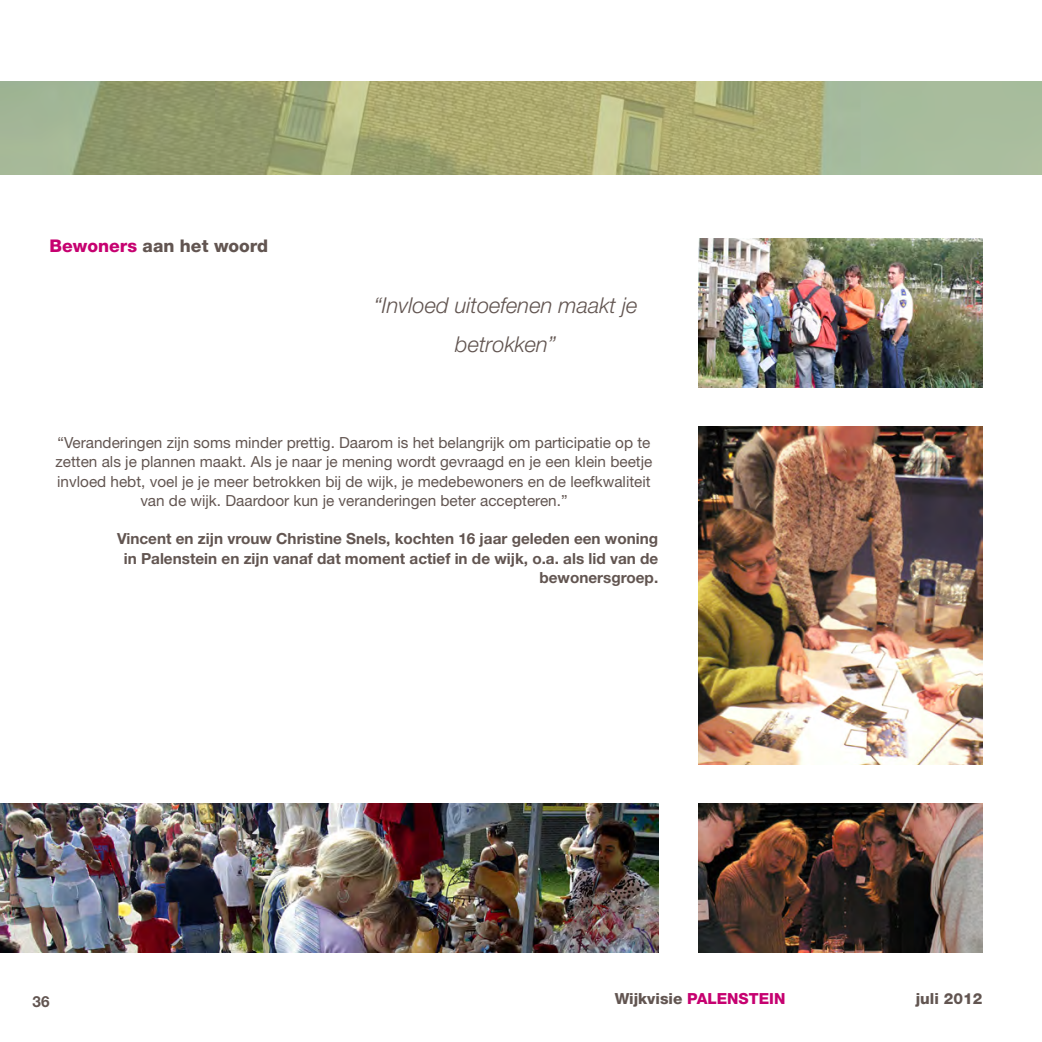
<style>
.page{position:relative;width:1042px;height:1042px;background:#fff}
.page>*{position:absolute;margin:0;border:0;box-sizing:border-box;transform-origin:0 0}
._3_Streamer{font:italic 300 21.88px/38.5px "Helvetica Neue";color:#625551;text-align:center}
._1_Tussenkop_mag{font:800 17.5px "Helvetica Neue";color:#625551}
.Body_Tekst{font:15.4px/19.2px "Helvetica Neue";color:#625551;text-align:center}
.Body_Tekst-2{font:700 15.4px/19.2px "Helvetica Neue";color:#625551;text-align:right}
.t1{font:800 15.4px "Helvetica Neue";color:#c60170}
.t2{font:800 15.4px "Helvetica Neue";color:#625551}
.s1{color:#c60170}
.s2{color:#625551}
</style>
<div class="page">
<img style="left:0;top:804px;width:658px;height:148px">
<img style="left:0;top:82px;width:1042px;height:93px">
<img style="left:698px;top:804px;width:284px;height:148px">
<img style="left:698px;top:427px;width:284px;height:337px">
<img style="left:698px;top:238px;width:284px;height:149px">
<p class="_1_Tussenkop_mag" style="left:50px;top:235px;width:220px"><span class="s1">Bewoners</span> aan het woord</p>
<p class="_3_Streamer" style="left:374px;top:286px;width:265px">“Invloed uitoefenen maakt je betrokken”</p>
<p class="Body_Tekst" style="left:56px;top:433px;width:598px">“Veranderingen zijn soms minder prettig. Daarom is het belangrijk om participatie op te zetten als je plannen maakt. Als je naar je mening wordt gevraagd en je een klein beetje invloed hebt, voel je je meer betrokken bij de wijk, je medebewoners en de leefkwaliteit van de wijk. Daardoor kun je veranderingen beter accepteren.”</p>
<p class="Body_Tekst-2" style="left:117px;top:529px;width:543px">Vincent en zijn vrouw Christine Snels, kochten 16 jaar geleden een woning in Palenstein en zijn vanaf dat moment actief in de wijk, o.a. als lid van de bewonersgroep.</p>
<p class="Body_Tekst-2" style="left:33px;top:991px;width:19px">36</p>
<p class="t1" style="left:615px;top:989px;width:172px"><span class="s2">Wijkvisie</span> PALENSTEIN</p>
<p class="t2" style="left:916px;top:989px;width:68px">juli 2012</p>
</div>
